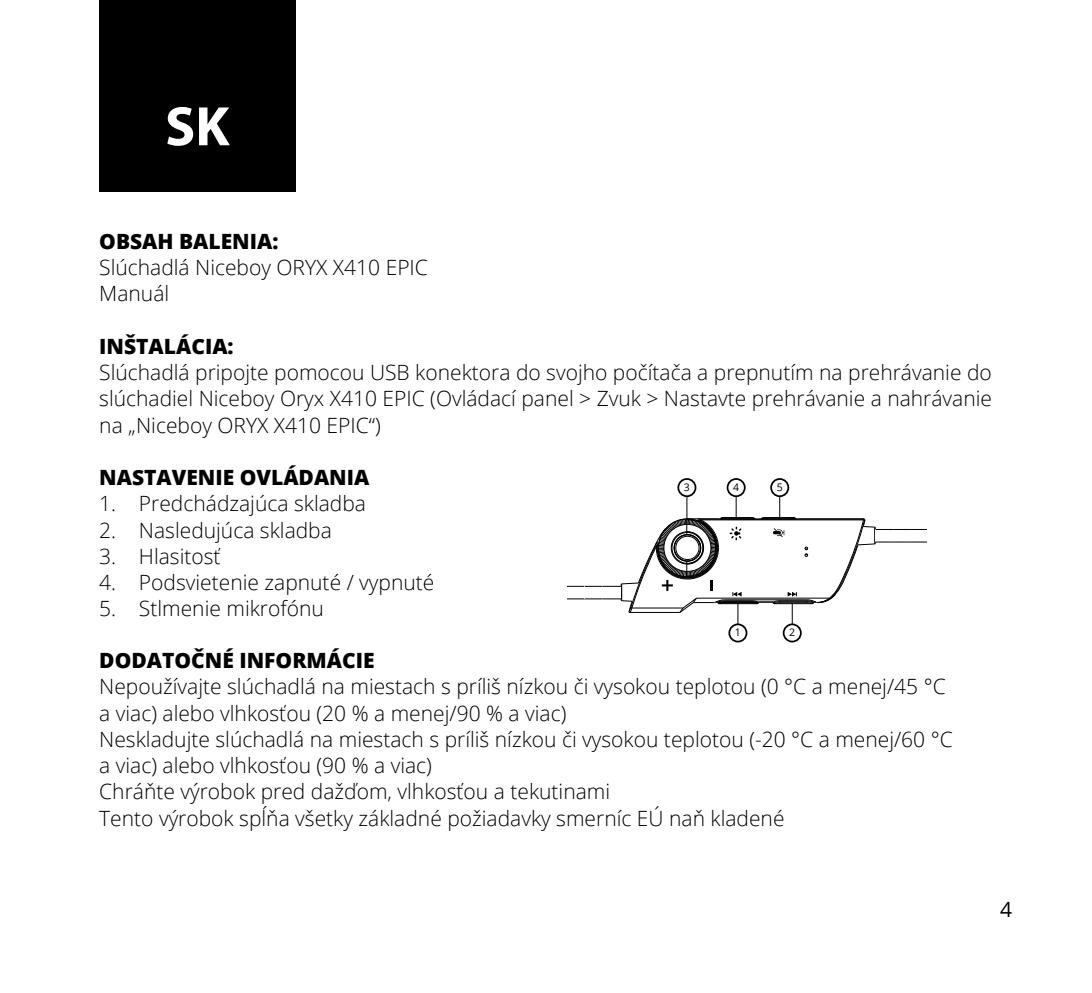
<style>
.page{position:relative;width:1092px;height:993px;background:#fff}
.page>*{position:absolute;margin:0;border:0;box-sizing:border-box;transform-origin:0 0}
.t1{font:700 56px "Myriad Pro";color:#fff}
.t2{font:300 21px/26.2px "Open Sans";color:#000}
.t3{font:800 21px "Open Sans";color:#000}
.t4{font:21px "Open Sans";color:#000}
.t5{font:10.5px "Open Sans";color:#000}
</style>
<div class="page">
<div style="left:99px;top:0;width:196px;height:191px;background:#000"></div>
<div style="left:728px;top:623px;width:19px;height:19px;border:2px solid #000;border-radius:50%"></div>
<div style="left:726px;top:478px;width:19px;height:19px;border:2px solid #000;border-radius:50%"></div>
<div style="left:782px;top:623px;width:19px;height:19px;border:2px solid #000;border-radius:50%"></div>
<div style="left:770px;top:478px;width:19px;height:19px;border:2px solid #000;border-radius:50%"></div>
<div style="left:677px;top:478px;width:19px;height:19px;border:2px solid #000;border-radius:50%"></div>
<svg style="left:567px;top:496px;width:359px;height:128px"></svg>
<p class="t1" style="left:165px;top:95px;width:66px">SK</p>
<p class="t3" style="left:99px;top:225px;width:181px">OBSAH BALENIA:</p>
<p class="t2" style="left:99px;top:253px;width:330px">Slúchadlá Niceboy ORYX X410 EPIC</p>
<p class="t2" style="left:99px;top:280px;width:71px">Manuál</p>
<p class="t3" style="left:99px;top:330px;width:136px">INŠTALÁCIA:</p>
<p class="t2" style="left:99px;top:358px;width:894px;text-align:justify">Slúchadlá pripojte pomocou USB konektora do svojho počítača a prepnutím na prehrávanie do slúchadiel Niceboy Oryx X410 EPIC (Ovládací panel &gt; Zvuk &gt; Nastavte prehrávanie a nahrávanie na „Niceboy ORYX X410 EPIC“)</p>
<p class="t3" style="left:99px;top:461px;width:271px">NASTAVENIE OVLÁDANIA</p>
<p class="t2" style="left:99px;top:490px;width:268px">1. Predchádzajúca skladba</p>
<p class="t2" style="left:99px;top:516px;width:234px">2. Nasledujúca skladba</p>
<p class="t2" style="left:99px;top:542px;width:123px">3. Hlasitosť</p>
<p class="t2" style="left:99px;top:568px;width:336px">4. Podsvietenie zapnuté / vypnuté</p>
<p class="t2" style="left:99px;top:595px;width:226px">5. Stlmenie mikrofónu</p>
<p class="t3" style="left:99px;top:644px;width:277px">DODATOČNÉ INFORMÁCIE</p>
<p class="t2" style="left:99px;top:672px;width:847px">Nepoužívajte slúchadlá na miestach s príliš nízkou či vysokou teplotou (0 °C a menej/45 °C a viac) alebo vlhkosťou (20 % a menej/90 % a viac)</p>
<p class="t2" style="left:99px;top:725px;width:855px">Neskladujte slúchadlá na miestach s príliš nízkou či vysokou teplotou (-20 °C a menej/60 °C a viac) alebo vlhkosťou (90 % a viac)</p>
<p class="t2" style="left:99px;top:777px;width:512px">Chráňte výrobok pred dažďom, vlhkosťou a tekutinami</p>
<p class="t2" style="left:99px;top:804px;width:686px">Tento výrobok spĺňa všetky základné požiadavky smerníc EÚ naň kladené</p>
<p class="t5" style="left:684px;top:480px;width:8px">3</p>
<p class="t5" style="left:776px;top:480px;width:8px">5</p>
<p class="t5" style="left:733px;top:480px;width:8px">4</p>
<p class="t5" style="left:789px;top:625px;width:8px">2</p>
<p class="t5" style="left:734px;top:625px;width:8px">1</p>
<p class="t4" style="left:1000px;top:894px;width:14px">4</p>
</div>
